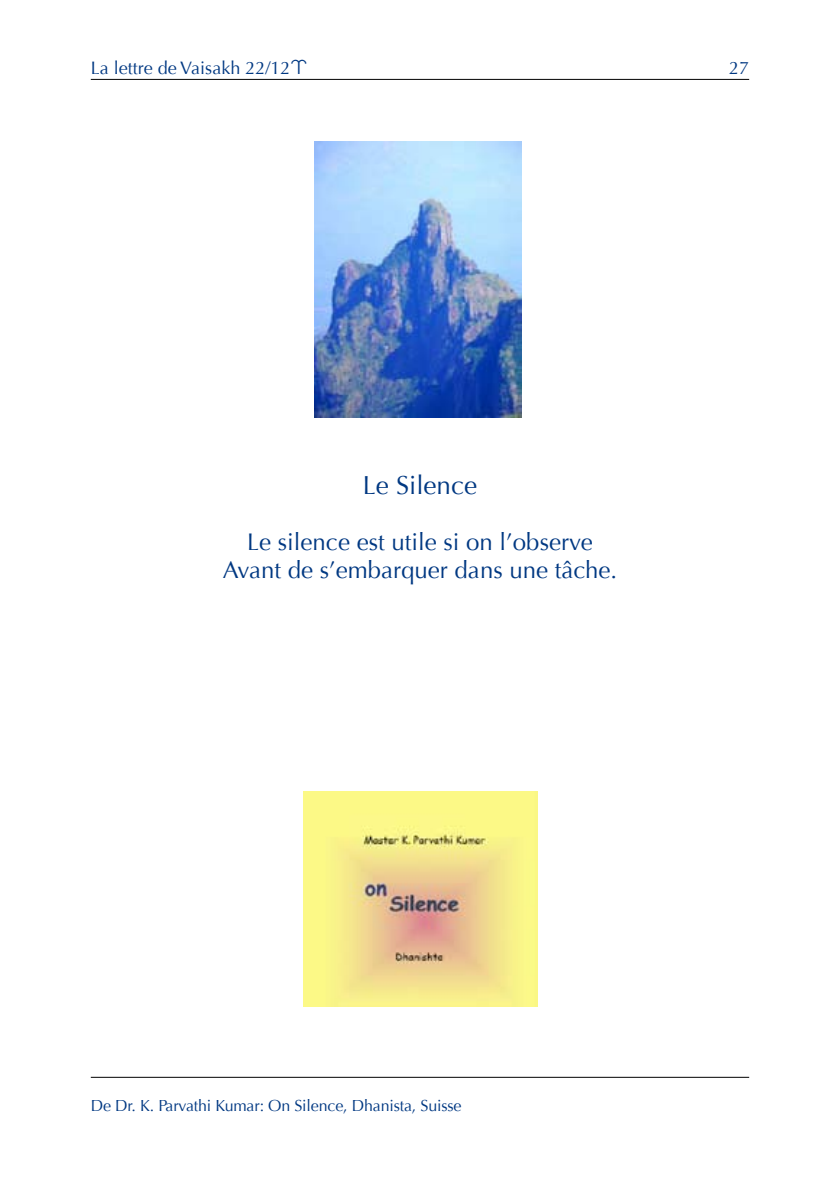
<style>
.page{position:relative;width:840px;height:1191px;background:#fff}
.page>*{position:absolute;margin:0;border:0;box-sizing:border-box;transform-origin:0 0}
.t1{font:26px "Optima";color:#003882}
.t2{font:24px/28px "Optima";color:#003882;text-align:center}
.t3{font:18px "Optima";color:#003882}
.t4{font:16px "Optima";letter-spacing:-.01em;color:#003882}
.s1{font-family:"Glyphs"}
</style>
<div class="page">
<hr style="left:91px;top:79px;width:657px;height:1px;background:#000">
<hr style="left:91px;top:1077px;width:657px;height:1px;background:#000">
<img style="left:303px;top:791px;width:233px;height:215px">
<img style="left:314px;top:142px;width:207px;height:275px">
<p class="t3" style="left:91px;top:57px;width:218px">La lettre de Vaisakh 22/12<span class="s1">1</span></p>
<p class="t3" style="left:728px;top:57px;width:22px">27</p>
<p class="t1" style="left:362px;top:470px;width:116px">Le Silence</p>
<p class="t2" style="left:223px;top:528px;width:395px">Le silence est utile si on l’observe<br>Avant de s’embarquer dans une tâche.</p>
<p class="t4" style="left:91px;top:1096px;width:372px">De Dr. K. Parvathi Kumar: On Silence, Dhanista, Suisse</p>
</div>
